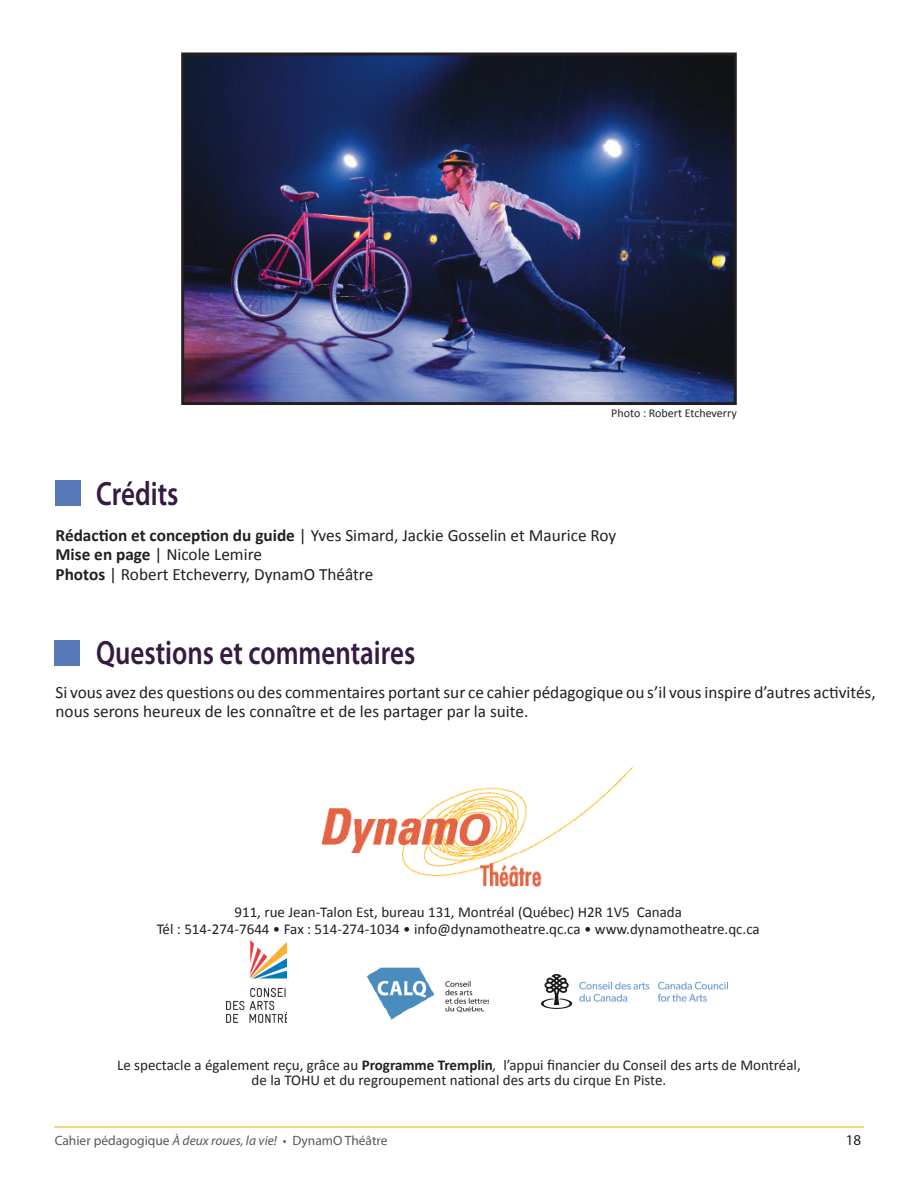
<style>
.page{position:relative;width:918px;height:1188px;background:#fff}
.page>*{position:absolute;margin:0;border:0;box-sizing:border-box;transform-origin:0 0}
.t1{font:600 33.75px "Myriad Pro";color:#351a42;scale:.8 1}
.t2{font:17.25px/19.5px "Calibri";color:#231f20}
.t3{font:15px/16.5px "Calibri";color:#231f20;text-align:center}
.t4{font:15px "Myriad Pro";color:#231f20}
.t5{font:13.5px "Myriad Pro";color:#57585a}
.t6{font:12px "Calibri";color:#231f20}
.s1{font-weight:700}
.s2{font-style:italic}
</style>
<div class="page">
<img style="left:226px;top:941px;width:61px;height:82px">
<img style="left:367px;top:967px;width:122px;height:53px">
<img style="left:323px;top:768px;width:309px;height:118px">
<img style="left:541px;top:974px;width:185px;height:34px">
<hr style="left:55px;top:1126px;width:809px;height:2px;background:#f6d481">
<div style="left:56px;top:480px;width:25px;height:26px;background:#5779b8"></div>
<div style="left:55px;top:640px;width:25px;height:25px;background:#5779b8"></div>
<img style="left:185px;top:56px;width:548px;height:345px">
<div style="left:181px;top:52px;width:556px;height:353px;border:3px solid #231f20"></div>
<h1 class="t1" style="left:96px;top:473px;width:105px">Crédits</h1>
<p class="t6" style="left:611px;top:405px;width:127px">Photo : Robert Etcheverry</p>
<p class="t2" style="left:56px;top:525px;width:562px"><span class="s1">Rédaction et conception du guide</span> | Yves Simard, Jackie Gosselin et Maurice Roy<br><span class="s1">Mise en page</span> | Nicole Lemire<br><span class="s1">Photos</span> | Robert Etcheverry, DynamO Théâtre</p>
<h1 class="t1" style="left:96px;top:631px;width:401px">Questions et commentaires</h1>
<p class="t2" style="left:56px;top:682px;width:822px">Si vous avez des questions ou des commentaires portant sur ce cahier pédagogique ou s’il vous inspire d’autres activités, nous serons heureux de les connaître et de les partager par la suite.</p>
<p class="t3" style="left:157px;top:904px;width:605px">911, rue Jean-Talon Est, bureau 131, Montréal (Québec) H2R 1V5 Canada<br>Tél : 514-274-7644 • Fax : 514-274-1034 • info@dynamotheatre.qc.ca • www.dynamotheatre.qc.ca</p>
<p class="t3" style="left:117px;top:1057px;width:685px;line-height:15px">Le spectacle a également reçu, grâce au <span class="s1">Programme Tremplin</span><span class="s2">,</span> l’appui financier du Conseil des arts de Montréal, de la TOHU et du regroupement national des arts du cirque En Piste.</p>
<p class="t5" style="left:55px;top:1132px;width:334px">Cahier pédagogique <span class="s2">À deux roues, la vie!</span> • DynamO Théâtre</p>
<p class="t4" style="left:846px;top:1130px;width:17px">18</p>
</div>
